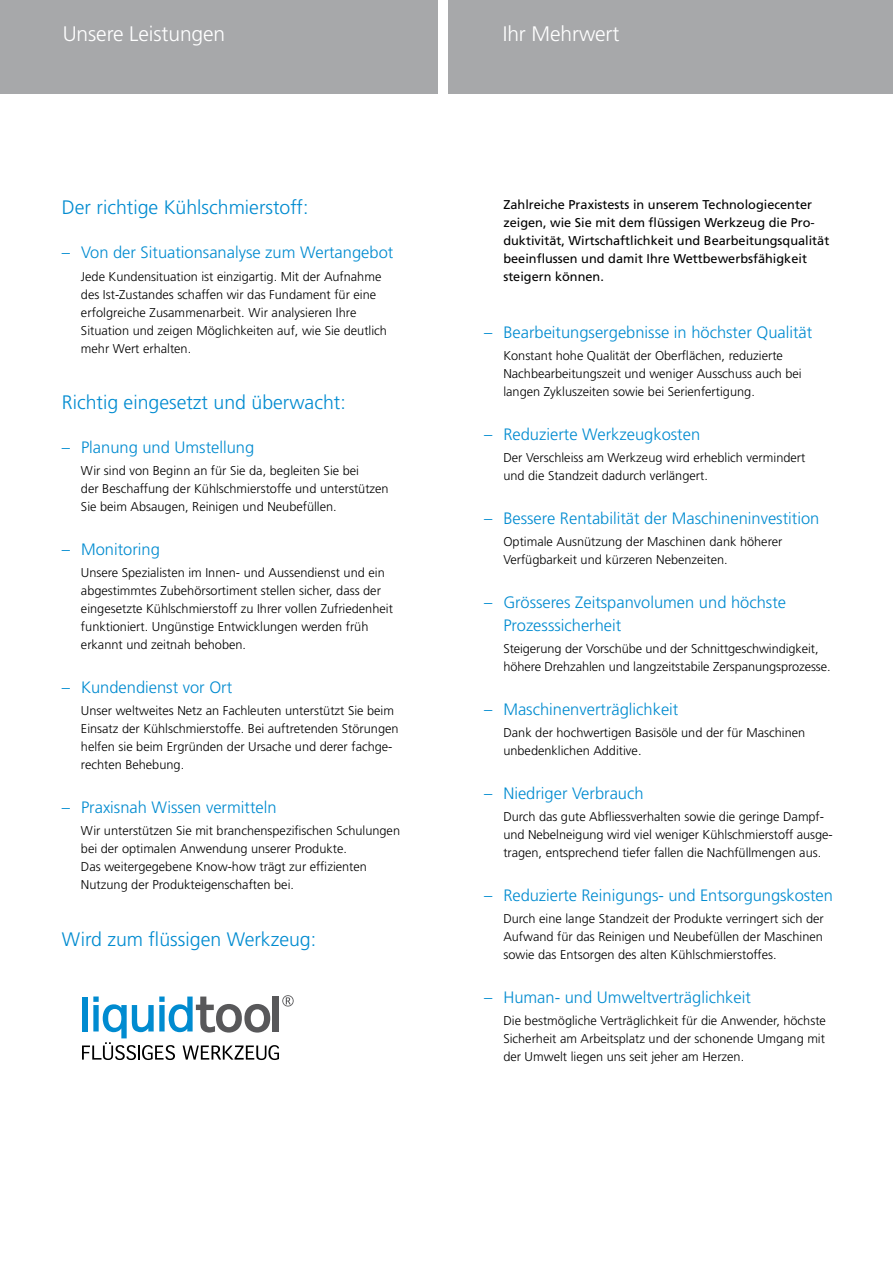
<style>
.page{position:relative;width:893px;height:1263px;background:#fff}
.page>*{position:absolute;margin:0;border:0;box-sizing:border-box;transform-origin:0 0}
.t1{font:300 21px "Frutiger LT Std";letter-spacing:-.005em;color:#fff}
.t2{font:300 19.5px "Frutiger LT Std";color:#008bd0}
.t3{font:300 16.5px/22.5px "Frutiger LT Std";color:#008bd0}
.t4{font:300 12.75px/18px "Frutiger LT Std";color:#000}
.t5{font:12.75px/18px "Frutiger LT Std";color:#000}
</style>
<div class="page">
<div style="left:0;top:0;width:438px;height:94px;background:#a7a8aa"></div>
<div style="left:449px;top:0;width:444px;height:94px;background:#a7a8aa"></div>
<svg style="left:82px;top:995px;width:212px;height:65px"></svg>
<h1 class="t1" style="left:63px;top:22px;width:164px">Unsere Leistungen</h1>
<h1 class="t1" style="left:503px;top:22px;width:118px">Ihr Mehrwert</h1>
<h2 class="t2" style="left:62px;top:197px;width:248px">Der richtige Kühlschmierstoff:</h2>
<p class="t3" style="left:62px;top:242px;width:333px">– Von der Situationsanalyse zum Wertangebot</p>
<p class="t4" style="left:81px;top:267px;width:308px">Jede Kundensituation ist einzigartig. Mit der Aufnahme des Ist-Zustandes schaffen wir das Fundament für eine erfolgreiche Zusammenarbeit. Wir analysieren Ihre Situation und zeigen Möglichkeiten auf, wie Sie deutlich mehr Wert erhalten.</p>
<h2 class="t2" style="left:62px;top:391px;width:285px">Richtig eingesetzt und überwacht:</h2>
<p class="t3" style="left:62px;top:436px;width:194px">– Planung und Umstellung</p>
<p class="t4" style="left:81px;top:462px;width:309px">Wir sind von Beginn an für Sie da, begleiten Sie bei<br>der Beschaffung der Kühlschmierstoffe und unterstützen<br>Sie beim Absaugen, Reinigen und Neubefüllen.</p>
<p class="t3" style="left:62px;top:538px;width:99px">– Monitoring</p>
<p class="t4" style="left:81px;top:564px;width:313px">Unsere Spezialisten im Innen- und Aussendienst und ein abgestimmtes Zubehörsortiment stellen sicher, dass der eingesetzte Kühlschmierstoff zu Ihrer vollen Zufriedenheit funktioniert. Ungünstige Entwicklungen werden früh erkannt und zeitnah behoben.</p>
<p class="t3" style="left:62px;top:676px;width:172px">– Kundendienst vor Ort</p>
<p class="t4" style="left:81px;top:702px;width:319px">Unser weltweites Netz an Fachleuten unterstützt Sie beim Einsatz der Kühlschmierstoffe. Bei auftretenden Störungen helfen sie beim Ergründen der Ursache und derer fachge&shy;rechten Behebung.</p>
<p class="t3" style="left:62px;top:796px;width:216px">– Praxisnah Wissen vermitteln</p>
<p class="t4" style="left:81px;top:822px;width:321px">Wir unterstützen Sie mit branchenspezifischen Schulungen bei der optimalen Anwendung unserer Produkte.<br>Das weitergegebene Know-how trägt zur effizienten Nutzung der Produkteigenschaften bei.</p>
<h2 class="t2" style="left:62px;top:928px;width:256px">Wird zum flüssigen Werkzeug:</h2>
<p class="t5" style="left:503px;top:196px;width:327px">Zahlreiche Praxistests in unserem Technologiecenter zeigen, wie Sie mit dem flüssigen Werkzeug die Pro&shy;duktivität, Wirtschaftlichkeit und Bearbeitungsqualität beeinflussen und damit Ihre Wettbewerbsfähigkeit steigern können.</p>
<p class="t3" style="left:484px;top:321px;width:330px">– Bearbeitungsergebnisse in höchster Qualität</p>
<p class="t4" style="left:503px;top:347px;width:300px">Konstant hohe Qualität der Oberflächen, reduzierte<br>Nachbearbeitungszeit und weniger Ausschuss auch bei langen Zykluszeiten sowie bei Serienfertigung.</p>
<p class="t3" style="left:484px;top:423px;width:217px">– Reduzierte Werkzeugkosten</p>
<p class="t4" style="left:503px;top:449px;width:303px">Der Verschleiss am Werkzeug wird erheblich vermindert und die Standzeit dadurch verlängert.</p>
<p class="t3" style="left:484px;top:507px;width:337px">– Bessere Rentabilität der Maschineninvestition</p>
<p class="t4" style="left:503px;top:533px;width:280px">Optimale Ausnützung der Maschinen dank höherer<br>Verfügbarkeit und kürzeren Nebenzeiten.</p>
<p class="t3" style="left:503px;top:591px;width:284px;text-indent:-19px">– Grösseres Zeitspanvolumen und höchste<br>Prozesssicherheit</p>
<p class="t4" style="left:503px;top:639px;width:329px">Steigerung der Vorschübe und der Schnittgeschwindigkeit, höhere Drehzahlen und langzeitstabile Zerspanungsprozesse.</p>
<p class="t3" style="left:484px;top:698px;width:196px">– Maschinenverträglichkeit</p>
<p class="t4" style="left:503px;top:724px;width:303px">Dank der hochwertigen Basisöle und der für Maschinen unbedenklichen Additive.</p>
<p class="t3" style="left:484px;top:782px;width:161px">– Niedriger Verbrauch</p>
<p class="t4" style="left:503px;top:808px;width:331px">Durch das gute Abfliessverhalten sowie die geringe Dampf&shy;und Nebelneigung wird viel weniger Kühlschmierstoff ausge&shy;tragen, entsprechend tiefer fallen die Nachfüllmengen aus.</p>
<p class="t3" style="left:484px;top:884px;width:350px">– Reduzierte Reinigungs- und Entsorgungskosten</p>
<p class="t4" style="left:503px;top:910px;width:322px;text-align:justify">Durch eine lange Standzeit der Produkte verringert sich der Aufwand für das Reinigen und Neubefüllen der Maschinen sowie das Entsorgen des alten Kühlschmierstoffes.</p>
<p class="t3" style="left:484px;top:986px;width:268px">– Human- und Umweltverträglichkeit</p>
<p class="t4" style="left:503px;top:1012px;width:324px;text-align:justify">Die bestmögliche Verträglichkeit für die Anwender, höchste Sicherheit am Arbeitsplatz und der schonende Umgang mit der Umwelt liegen uns seit jeher am Herzen.</p>
</div>
